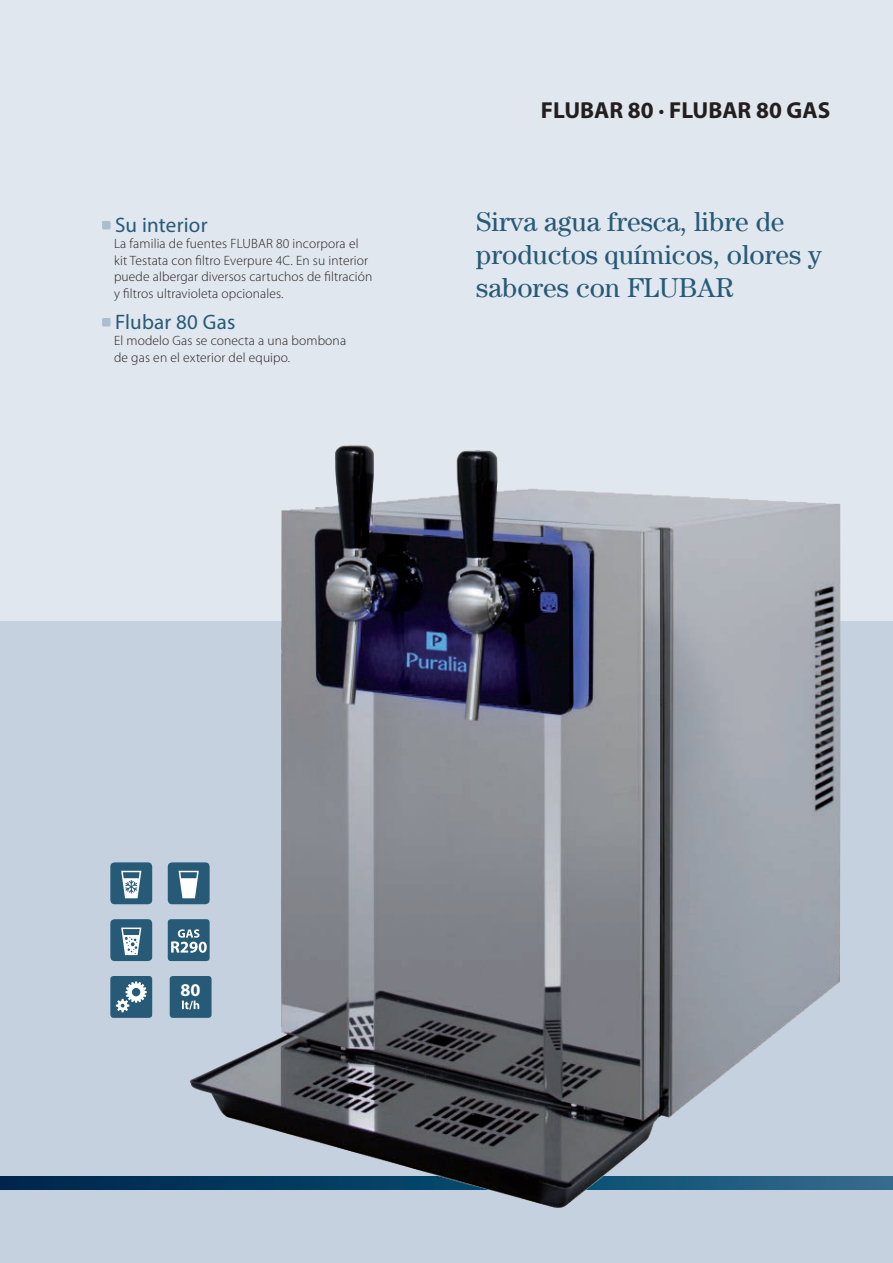
<style>
.page{position:relative;width:893px;height:1263px;background:#e1e7ee}
.page>*{position:absolute;margin:0;border:0;box-sizing:border-box;transform-origin:0 0}
.t1{font:27.45px/32.8px "Century LT";color:#265a77}
.titul_seccio{font:700 23.25px "Myriad Pro";color:#231f20}
.t2{font:21px "Myriad Pro";letter-spacing:.01em;color:#265a77}
._1_puntos_texto{font:700 18px "Myriad Pro";color:#fff}
.t3{font:300 13.5px/16.5px "Myriad Pro";letter-spacing:.01em;color:#231f20}
</style>
<div class="page">
<div style="left:0;top:622px;width:893px;height:641px;background:#c5d1de"></div>
<div style="left:0;top:1177px;width:893px;height:12px;background:#002c52"></div>
<img style="left:176px;top:445px;width:717px;height:763px">
<div style="left:102px;top:221px;width:9px;height:8px;background:#aabed0;border-radius:2px"></div>
<div style="left:102px;top:318px;width:9px;height:8px;background:#aabed0;border-radius:2px"></div>
<div style="left:168px;top:862px;width:42px;height:42px;background:#265a77;border-radius:4px"></div>
<svg style="left:178px;top:870px;width:21px;height:29px"></svg>
<div style="left:110px;top:862px;width:42px;height:42px;background:#265a77;border-radius:4px"></div>
<svg style="left:121px;top:870px;width:21px;height:29px"></svg>
<div style="left:110px;top:919px;width:42px;height:42px;background:#265a77;border-radius:4px"></div>
<svg style="left:121px;top:927px;width:21px;height:29px"></svg>
<div style="left:168px;top:919px;width:42px;height:42px;background:#265a77;border-radius:3px"></div>
<svg style="left:171px;top:929px;width:36px;height:24px"></svg>
<div style="left:170px;top:976px;width:42px;height:42px;background:#265a77;border-radius:3px"></div>
<svg style="left:182px;top:1000px;width:17px;height:9px"></svg>
<div style="left:110px;top:976px;width:42px;height:42px;background:#265a77;border-radius:3px"></div>
<svg style="left:116px;top:981px;width:31px;height:31px"></svg>
<h3 class="t2" style="left:115px;top:212px;width:94px">Su interior</h3>
<p class="t3" style="left:114px;top:235px;width:260px">La familia de fuentes FLUBAR 80 incorpora el kit Testata con filtro Everpure 4C. En su interior puede albergar diversos cartuchos de filtración y filtros ultravioleta opcionales.</p>
<h3 class="t2" style="left:115px;top:309px;width:122px">Flubar 80 Gas</h3>
<p class="t3" style="left:114px;top:332px;width:234px">El modelo Gas se conecta a una bombona de gas en el exterior del equipo.</p>
<p class="titul_seccio" style="left:541px;top:95px;width:291px">FLUBAR 80 · FLUBAR 80 GAS</p>
<h1 class="t1" style="left:476px;top:205px;width:347px">Sirva agua fresca, libre de productos químicos, olores y sabores con FLUBAR</h1>
<p class="_1_puntos_texto" style="left:181px;top:978px;width:21px">80</p>
</div>
